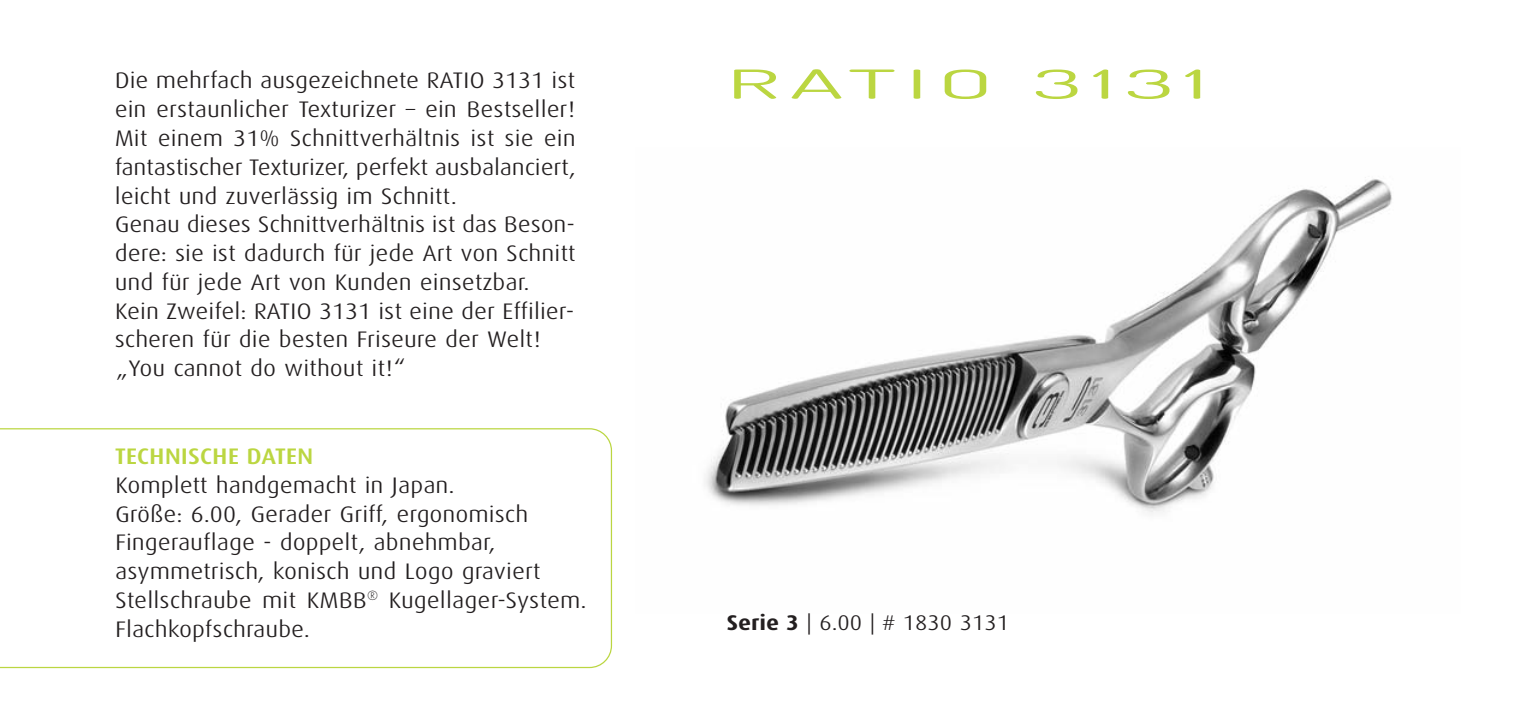
<style>
.page{position:relative;width:1531px;height:716px;background:#fff}
.page>*{position:absolute;margin:0;border:0;box-sizing:border-box;transform-origin:0 0}
.t1{font:40px "Dosis";letter-spacing:.1em;color:#bbd641;scale:2.5 1}
.t2{font:300 22.5px/28.8px "Dax Condensed";color:#231f20;scale:1.3 1}
.t3{font:500 22.5px "Dax Condensed";color:#bbd641;scale:1.3 1}
.t4{font:300 21.25px "Dax Condensed";color:#231f20;scale:1.3 1}
.s1{font-weight:700}
</style>
<div class="page">
<svg style="left:0;top:428px;width:612px;height:240px"></svg>
<img style="left:705px;top:177px;width:687px;height:337px">
<p class="t2" style="left:115px;top:69px;width:356px">Die mehrfach ausgezeichnete RATIO 3131 ist ein erstaunlicher Texturizer – ein Bestseller!<br>Mit einem 31% Schnittverhältnis ist sie ein fantastischer Texturizer, perfekt ausbalanciert, leicht und zuverlässig im Schnitt.<br>Genau dieses Schnittverhältnis ist das Beson&shy;dere: sie ist dadurch für jede Art von Schnitt und für jede Art von Kunden einsetzbar.<br>Kein Zweifel: RATIO 3131 ist eine der Effilier&shy;scheren für die besten Friseure der Welt! „You cannot do without it!“</p>
<h1 class="t1" style="left:726px;top:58px;width:194px">RATIO 3131</h1>
<p class="t3" style="left:115px;top:446px;width:154px">TECHNISCHE DATEN</p>
<p class="t2" style="left:115px;top:473px;width:364px">Komplett handgemacht in Japan.<br>Größe: 6.00, Gerader Griff, ergonomisch Fingerauflage - doppelt, abnehmbar, asymmetrisch, konisch und Logo graviert Stellschraube mit KMBB<sup>®</sup> Kugellager-System.<br>Flachkopfschraube.</p>
<p class="t4" style="left:727px;top:615px;width:218px"><span class="s1">Serie 3</span> | 6.00 | # 1830 3131</p>
</div>
